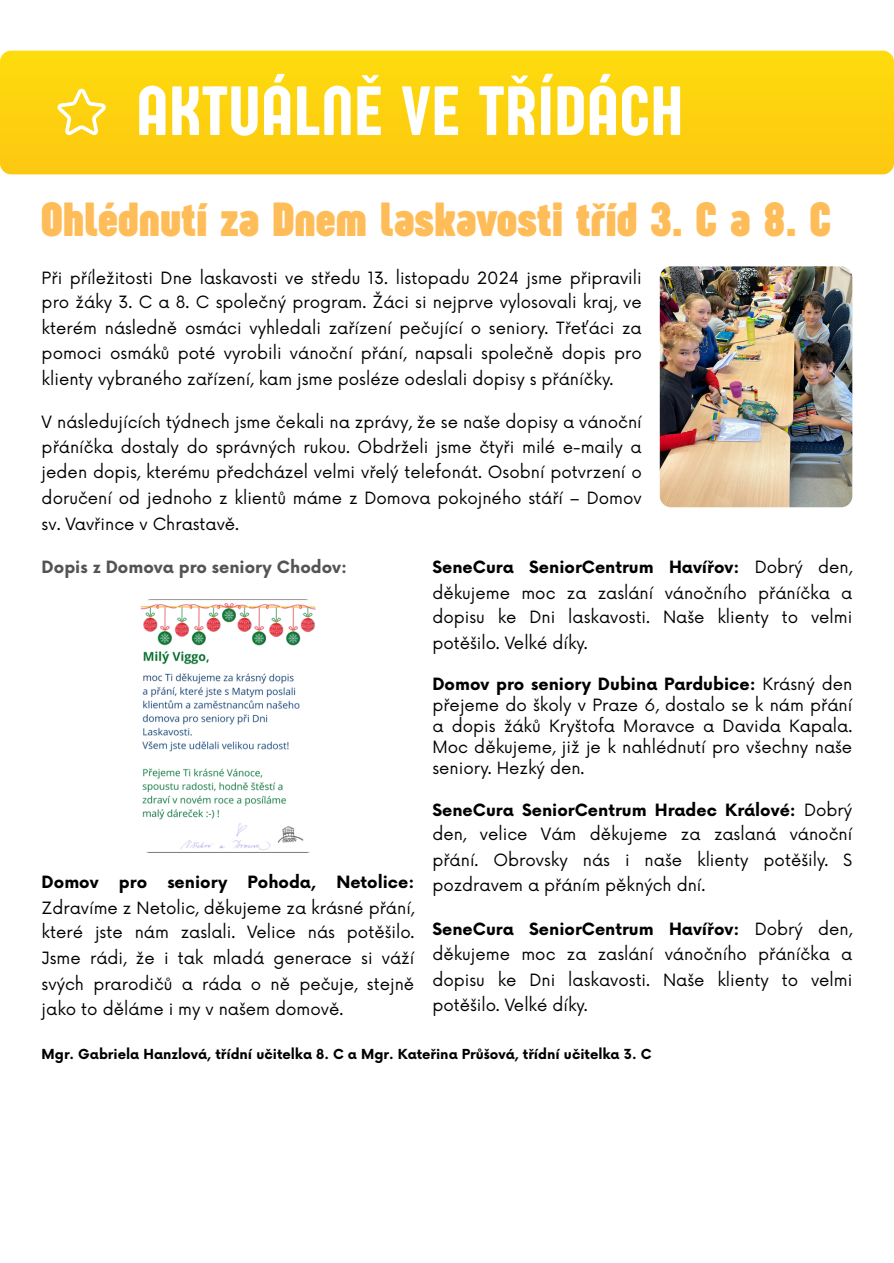
<style>
.page{position:relative;width:894px;height:1263px;background:#fff}
.page>*{position:absolute;margin:0;border:0;box-sizing:border-box;transform-origin:0 0}
.t1{font:72px "Sugo Pro Display";letter-spacing:.03em;color:#fff}
.t2{font:700 49.5px "Sugo Pro Display";letter-spacing:.015em;color:#ffbd59}
.t3{font:16.5px/25.5px "Now";color:#000;text-align:justify}
.t4{font:700 16.5px "Now";color:#545454}
.t5{font:700 13.5px "Now";color:#000}
.s1{font-weight:700}
</style>
<div class="page">
<svg style="left:0;top:51px;width:893px;height:123px;background:#fdd10f"></svg>
<svg style="left:56px;top:88px;width:51px;height:48px"></svg>
<img style="left:659px;top:267px;width:193px;height:240px;border-radius:11px">
<img style="left:141px;top:600px;width:174px;height:253px;border-radius:11px">
<p class="t1" style="left:137px;top:69px;width:547px">AKTUÁLNĚ VE TŘÍDÁCH</p>
<p class="t2" style="left:42px;top:191px;width:790px">Ohlédnutí za Dnem laskavosti tříd 3. C a 8. C</p>
<p class="t3" style="left:42px;top:266px;width:601px">Při příležitosti Dne laskavosti ve středu 13. listopadu 2024 jsme připravili pro žáky 3. C a 8. C společný program. Žáci si nejprve vylosovali kraj, ve kterém následně osmáci vyhledali zařízení pečující o seniory. Třeťáci za pomoci osmáků poté vyrobili vánoční přání, napsali společně dopis pro klienty vybraného zařízení, kam jsme posléze odeslali dopisy s přáníčky.</p>
<p class="t3" style="left:42px;top:410px;width:601px">V následujících týdnech jsme čekali na zprávy, že se naše dopisy a vánoční přáníčka dostaly do správných rukou. Obdrželi jsme čtyři milé e-maily a jeden dopis, kterému předcházel velmi vřelý telefonát. Osobní potvrzení o doručení od jednoho z klientů máme z Domova pokojného stáří – Domov sv. Vavřince v Chrastavě.</p>
<h1 class="t4" style="left:42px;top:558px;width:307px">Dopis z Domova pro seniory Chodov:</h1>
<h1 class="t3" style="left:432px;top:555px;width:421px"><span class="s1">SeneCura SeniorCentrum Havířov:</span> Dobrý den, děkujeme moc za zaslání vánočního přáníčka a dopisu ke Dni laskavosti. Naše klienty to velmi potěšilo. Velké díky.</h1>
<h1 class="t3" style="left:432px;top:674px;width:421px;line-height:21.1px"><span class="s1">Domov pro seniory Dubina Pardubice:</span> Krásný den přejeme do školy v Praze 6, dostalo se k nám přání a dopis žáků Kryštofa Moravce a Davida Kapala.<br>Moc děkujeme, již je k nahlédnutí pro všechny naše seniory. Hezký den.</h1>
<h1 class="t3" style="left:432px;top:798px;width:421px"><span class="s1">SeneCura SeniorCentrum Hradec Králové:</span> Dobrý den, velice Vám děkujeme za zaslaná vánoční přání. Obrovsky nás i naše klienty potěšily. S pozdravem a přáním pěkných dní.</h1>
<h1 class="t3" style="left:432px;top:917px;width:421px"><span class="s1">SeneCura SeniorCentrum Havířov:</span> Dobrý den, děkujeme moc za zaslání vánočního přáníčka a dopisu ke Dni laskavosti. Naše klienty to velmi potěšilo. Velké díky.</h1>
<h1 class="t3" style="left:42px;top:870px;width:374px"><span class="s1">Domov pro seniory Pohoda, Netolice:<br></span>Zdravíme z Netolic, děkujeme za krásné přání, které jste nám zaslali. Velice nás potěšilo.<br>Jsme rádi, že i tak mladá generace si váží svých prarodičů a ráda o ně pečuje, stejně jako to děláme i my v našem domově.</h1>
<p class="t5" style="left:42px;top:1046px;width:611px">Mgr. Gabriela Hanzlová, třídní učitelka 8. C a Mgr. Kateřina Průšová, třídní učitelka 3. C</p>
</div>
